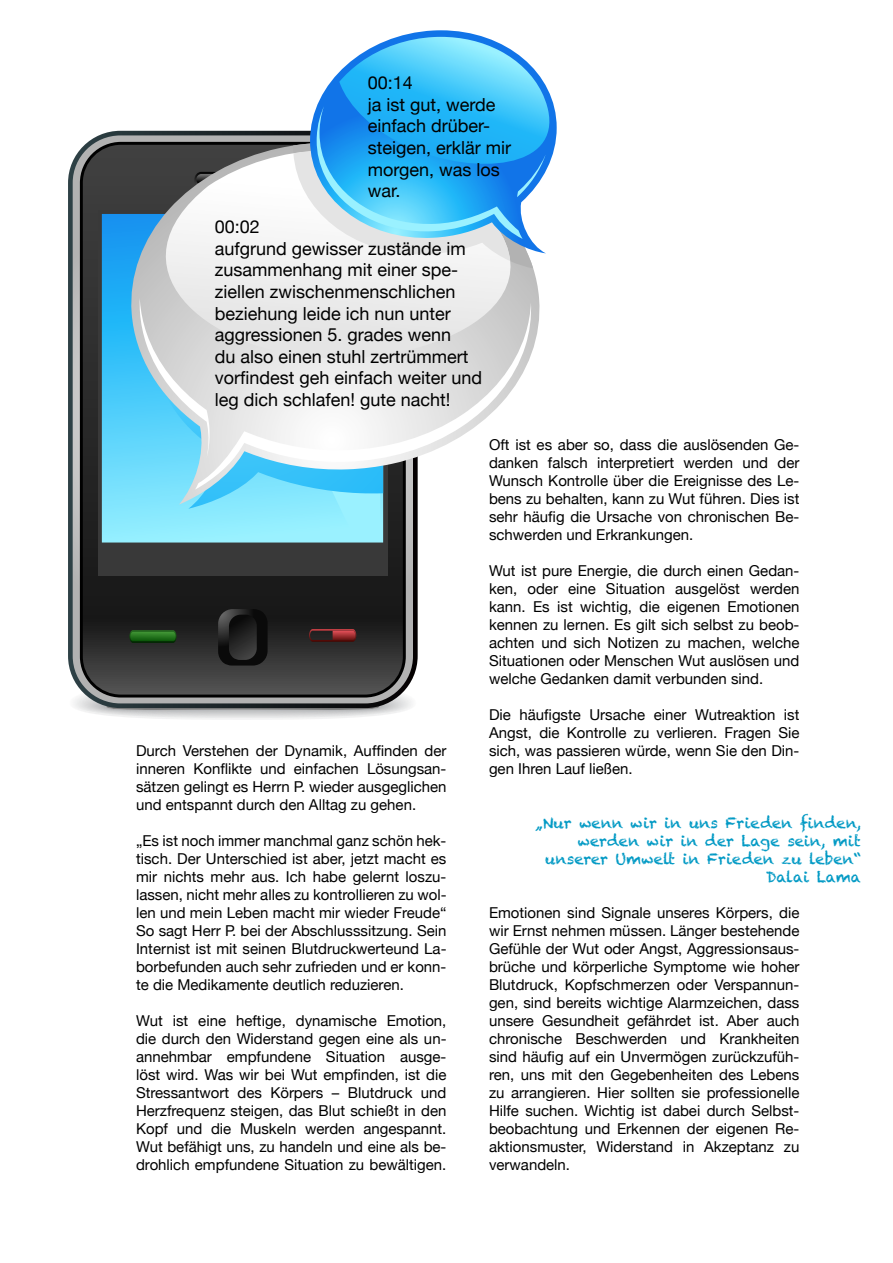
<style>
.page{position:relative;width:893px;height:1263px;background:#fff}
.page>*{position:absolute;margin:0;border:0;box-sizing:border-box;transform-origin:0 0}
.t1{font:18px/21.6px "Helvetica Neue";color:#000}
.t2{font:15px/18px "Helvetica Neue";color:#000;text-align:justify}
.t3{font:15px/18px "Chalkduster";color:#0099c4;text-align:right}
</style>
<div class="page">
<svg style="left:77px;top:708px;width:331px;height:12px"></svg>
<svg style="left:68px;top:131px;width:350px;height:577px;background:#495255"></svg>
<svg style="left:73px;top:135px;width:340px;height:568px;background:#8b8c8c"></svg>
<svg style="left:83px;top:145px;width:320px;height:550px;background:#2c2c2c"></svg>
<div style="left:98px;top:210px;width:289px;height:365px;background:#393939"></div>
<svg style="left:102px;top:214px;width:281px;height:328px;background:#75dffc"></svg>
<svg style="left:203px;top:509px;width:177px;height:27px;background:#94eefe"></svg>
<svg style="left:129px;top:143px;width:289px;height:362px;background:#67b6cc"></svg>
<svg style="left:106px;top:150px;width:434px;height:216px"></svg>
<svg style="left:140px;top:298px;width:392px;height:192px;background:#d3e3e9"></svg>
<svg style="left:397px;top:30px;width:87px;height:7px"></svg>
<svg style="left:293px;top:37px;width:264px;height:231px"></svg>
<svg style="left:218px;top:609px;width:50px;height:56px;background:#1f1f1f"></svg>
<svg style="left:129px;top:630px;width:48px;height:13px"></svg>
<svg style="left:309px;top:629px;width:47px;height:13px"></svg>
<p class="t1" style="left:368px;top:72px;width:145px">00:14<br>ja ist gut, werde einfach drüber&shy;steigen, erklär mir morgen, was los war.</p>
<p class="t1" style="left:215px;top:216px;width:269px">00:02<br>aufgrund gewisser zustände im zusammenhang mit einer spe&shy;ziellen zwischenmenschlichen beziehung leide ich nun unter aggressionen 5. grades wenn<br>du also einen stuhl zertrümmert vorfindest geh einfach weiter und leg dich schlafen! gute nacht!</p>
<p class="t2" style="left:136px;top:741px;width:312px">Durch Verstehen der Dynamik, Auffinden der inneren Konflikte und einfachen Lösungsan&shy;sätzen gelingt es Herrn P. wieder ausgeglichen und entspannt durch den Alltag zu gehen.</p>
<p class="t2" style="left:136px;top:831px;width:312px">„Es ist noch immer manchmal ganz schön hek&shy;tisch. Der Unterschied ist aber, jetzt macht es mir nichts mehr aus. Ich habe gelernt loszu&shy;lassen, nicht mehr alles zu kontrollieren zu wol&shy;len und mein Leben macht mir wieder Freude“ So sagt Herr P. bei der Abschlusssitzung. Sein Internist ist mit seinen Blutdruckwerteund La&shy;borbefunden auch sehr zufrieden und er konn&shy;te die Medikamente deutlich reduzieren.</p>
<p class="t2" style="left:136px;top:1011px;width:312px">Wut ist eine heftige, dynamische Emotion, die durch den Widerstand gegen eine als un&shy;annehmbar empfundene Situation ausge&shy;löst wird. Was wir bei Wut empfinden, ist die Stressantwort des Körpers – Blutdruck und Herzfrequenz steigen, das Blut schießt in den Kopf und die Muskeln werden angespannt.<br>Wut befähigt uns, zu handeln und eine als be&shy;drohlich empfundene Situation zu bewältigen.</p>
<p class="t2" style="left:489px;top:435px;width:312px">Oft ist es aber so, dass die auslösenden Ge&shy;danken falsch interpretiert werden und der Wunsch Kontrolle über die Ereignisse des Le&shy;bens zu behalten, kann zu Wut führen. Dies ist sehr häufig die Ursache von chronischen Be&shy;schwerden und Erkrankungen.</p>
<p class="t2" style="left:489px;top:561px;width:312px">Wut ist pure Energie, die durch einen Gedan&shy;ken, oder eine Situation ausgelöst werden kann. Es ist wichtig, die eigenen Emotionen kennen zu lernen. Es gilt sich selbst zu beob&shy;achten und sich Notizen zu machen, welche Situationen oder Menschen Wut auslösen und welche Gedanken damit verbunden sind.</p>
<p class="t2" style="left:489px;top:705px;width:312px">Die häufigste Ursache einer Wutreaktion ist Angst, die Kontrolle zu verlieren. Fragen Sie sich, was passieren würde, wenn Sie den Din&shy;gen Ihren Lauf ließen.</p>
<p class="t3" style="left:535px;top:814px;width:328px">„Nur wenn wir in uns Frieden finden, werden wir in der Lage sein, mit unserer Umwelt in Frieden zu leben“<br>Dalai Lama</p>
<p class="t2" style="left:489px;top:903px;width:312px">Emotionen sind Signale unseres Körpers, die wir Ernst nehmen müssen. Länger bestehende Gefühle der Wut oder Angst, Aggressionsaus&shy;brüche und körperliche Symptome wie hoher Blutdruck, Kopfschmerzen oder Verspannun&shy;gen, sind bereits wichtige Alarmzeichen, dass unsere Gesundheit gefährdet ist. Aber auch chronische Beschwerden und Krankheiten sind häufig auf ein Unvermögen zurückzufüh&shy;ren, uns mit den Gegebenheiten des Lebens zu arrangieren. Hier sollten sie professionelle Hilfe suchen. Wichtig ist dabei durch Selbst&shy;beobachtung und Erkennen der eigenen Re&shy;aktionsmuster, Widerstand in Akzeptanz zu verwandeln.</p>
</div>
